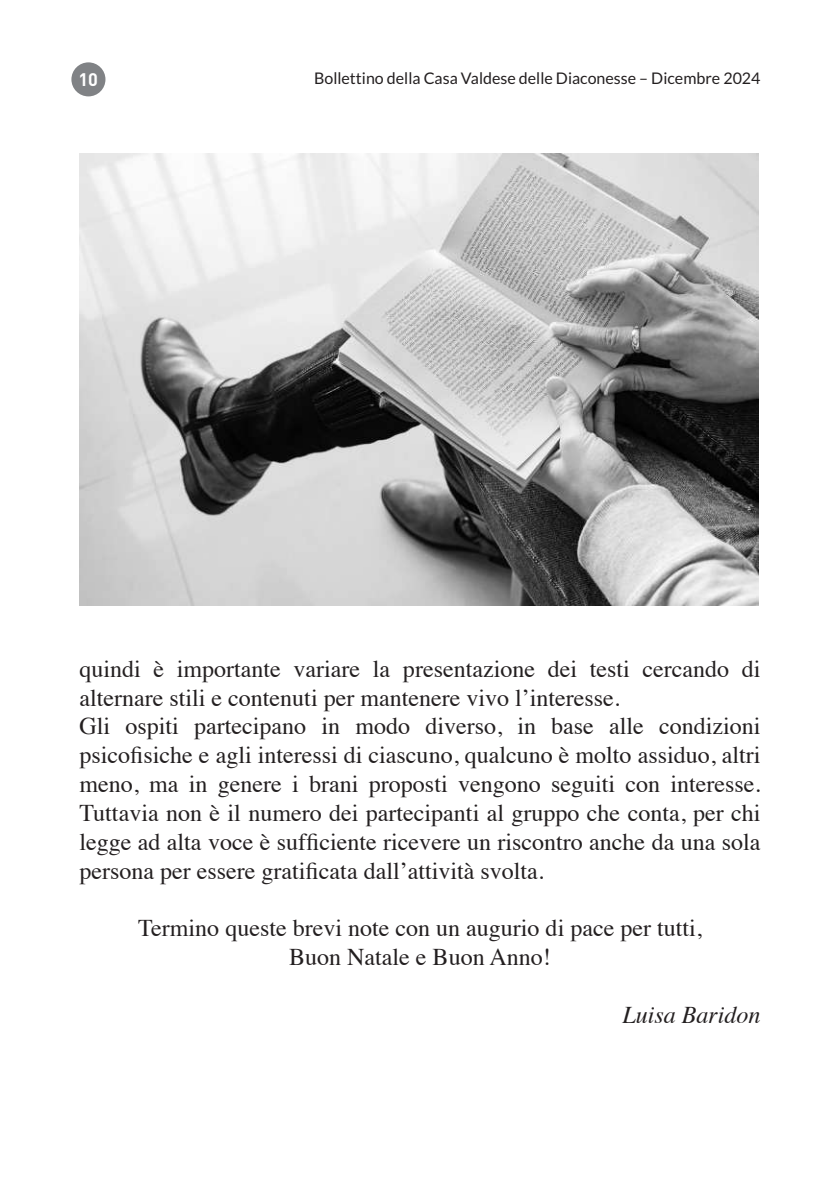
<style>
.page{position:relative;width:840px;height:1191px;background:#fff}
.page>*{position:absolute;margin:0;border:0;box-sizing:border-box;transform-origin:0 0}
.t1{font:24px/28.8px "Times";color:#231f20}
.t2{font:italic 24px "Times";color:#231f20}
.t3{font:700 18px "DIN Pro";color:#fff}
.t4{font:16px "Lato";color:#231f20}
</style>
<div class="page">
<div style="left:71px;top:62px;width:34px;height:34px;background:#808285;border-radius:50%"></div>
<img style="left:79px;top:153px;width:679px;height:453px">
<p class="t3" style="left:78px;top:65px;width:21px">10</p>
<p class="t4" style="left:314px;top:69px;width:447px">Bollettino della Casa Valdese delle Diaconesse – Dicembre 2024</p>
<p class="t1" style="left:79px;top:652px;width:682px">quindi è importante variare la presentazione dei testi cercando di alternare stili e contenuti per mantenere vivo l’interesse.<br>Gli ospiti partecipano in modo diverso, in base alle condizioni psicofisiche e agli interessi di ciascuno, qualcuno è molto assiduo, altri meno, ma in genere i brani proposti vengono seguiti con interesse.<br>Tuttavia non è il numero dei partecipanti al gruppo che conta, per chi legge ad alta voce è sufficiente ricevere un riscontro anche da una sola persona per essere gratificata dall’attività svolta.</p>
<p class="t1" style="left:138px;top:911px;width:564px;text-align:center">Termino queste brevi note con un augurio di pace per tutti,<br>Buon Natale e Buon Anno!</p>
<p class="t2" style="left:622px;top:993px;width:140px">Luisa Baridon</p>
</div>
